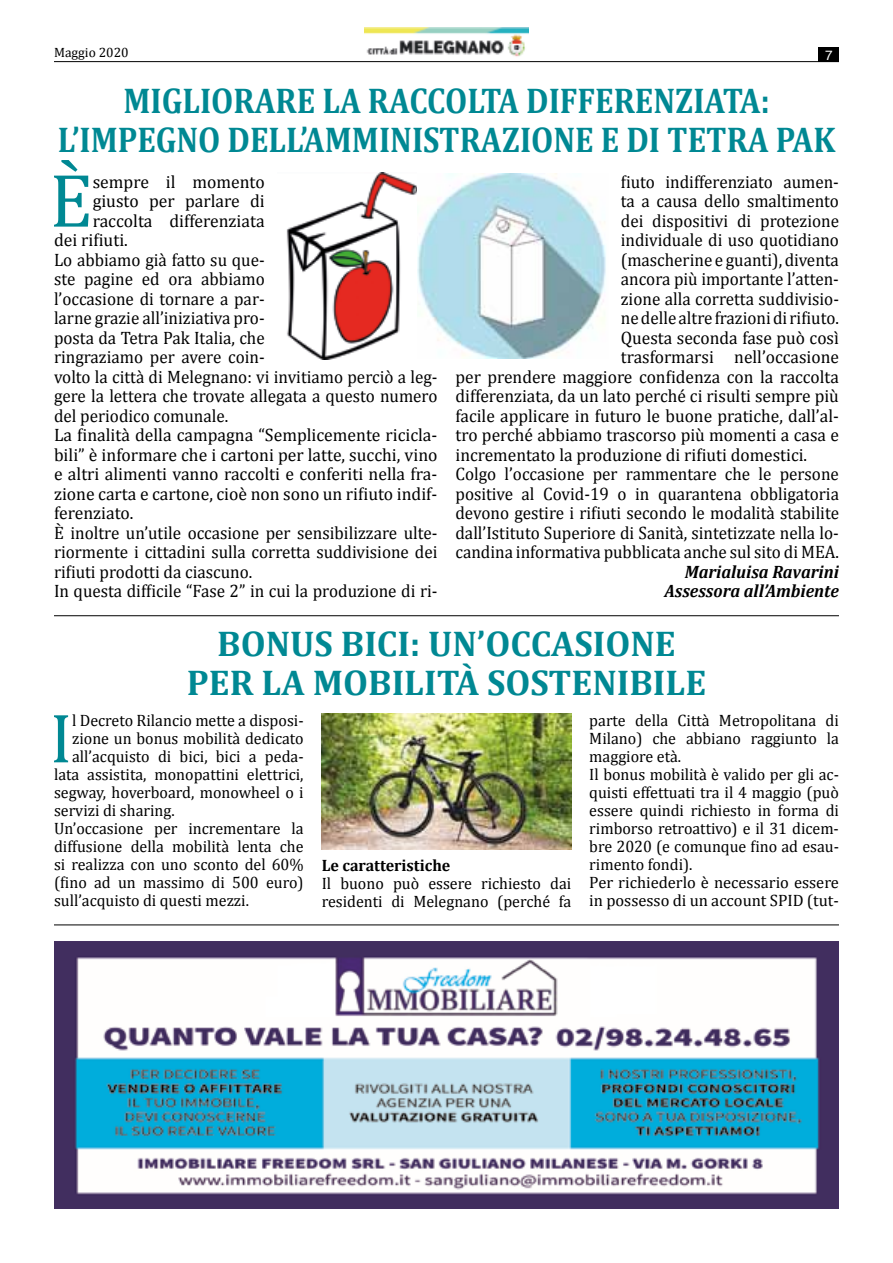
<style>
.page{position:relative;width:893px;height:1263px;background:#fff}
.page>*{position:absolute;margin:0;border:0;box-sizing:border-box;transform-origin:0 0}
.t1{font:76.5px "Cambria";color:#008893}
.t2{font:70.5px "Cambria";color:#008893}
.t3{font:700 36px/39px "Cambria";color:#008893;text-align:center;scale:.89 1}
.t4{font:700 36px/39px "Cambria";color:#008893;text-align:center}
.t5{font:18px "Cambria";color:#000;scale:.95 1}
.t6{font:18px "Cambria";color:#000}
.t7{font:italic 700 18px/19.5px "Cambria";color:#000;text-align:right;scale:.95 1}
.t8{font:16.5px/18px "Cambria";color:#000}
.t9{font:700 16.5px "Cambria";color:#000}
.t10{font:13.5px "Cambria";color:#000}
.t11{font:13.5px "Helvetica";color:#fff}
</style>
<div class="page">
<hr style="left:54px;top:61px;width:785px;height:1px;background:#000">
<div style="left:819px;top:48px;width:20px;height:14px;background:#000"></div>
<img style="left:364px;top:28px;width:164px;height:29px">
<hr style="left:54px;top:924px;width:785px;height:1px;background:#000">
<hr style="left:54px;top:615px;width:785px;height:1px;background:#000">
<img style="left:54px;top:941px;width:785px;height:268px">
<img style="left:417px;top:173px;width:189px;height:186px">
<img style="left:286px;top:173px;width:131px;height:187px">
<img style="left:322px;top:713px;width:249px;height:136px">
<p class="t10" style="left:54px;top:45px;width:76px">Maggio 2020</p>
<p class="t11" style="left:825px;top:45px;width:9px">7</p>
<h3 class="t3" style="left:58px;top:80px;width:875px">MIGLIORARE LA RACCOLTA DIFFERENZIATA:<br>L’IMPEGNO DELL’AMMINISTRAZIONE E DI TETRA PAK</h3>
<h1 class="t1" style="left:50px;top:155px;width:45px">È</h1>
<p class="t5" style="left:621px;top:171px;width:231px">fiuto indifferenziato aumen-</p>
<p class="t5" style="left:621px;top:190px;width:231px">ta a causa dello smaltimento</p>
<p class="t5" style="left:621px;top:210px;width:231px">dei dispositivi di protezione</p>
<p class="t5" style="left:621px;top:229px;width:231px">individuale di uso quotidiano</p>
<p class="t5" style="left:621px;top:249px;width:231px">(mascherine e guanti), diventa</p>
<p class="t5" style="left:621px;top:268px;width:231px">ancora più importante l’atten-</p>
<p class="t5" style="left:621px;top:288px;width:231px">zione alla corretta suddivisio-</p>
<p class="t5" style="left:621px;top:307px;width:231px">ne delle altre frazioni di rifiuto.</p>
<p class="t6" style="left:621px;top:327px;width:220px">Questa seconda fase può così</p>
<p class="t6" style="left:621px;top:346px;width:220px">trasformarsi nell’occasione</p>
<p class="t6" style="left:455px;top:366px;width:385px">per prendere maggiore confidenza con la raccolta</p>
<p class="t6" style="left:455px;top:385px;width:385px">differenziata, da un lato perché ci risulti sempre più</p>
<p class="t6" style="left:455px;top:405px;width:385px">facile applicare in futuro le buone pratiche, dall’al-</p>
<p class="t6" style="left:455px;top:424px;width:385px">tro perché abbiamo trascorso più momenti a casa e</p>
<p class="t6" style="left:455px;top:444px;width:353px">incrementato la produzione di rifiuti domestici.</p>
<p class="t5" style="left:455px;top:463px;width:405px">Colgo l’occasione per rammentare che le persone</p>
<p class="t5" style="left:455px;top:483px;width:405px">positive al Covid-19 o in quarantena obbligatoria</p>
<p class="t5" style="left:455px;top:502px;width:405px">devono gestire i rifiuti secondo le modalità stabilite</p>
<p class="t5" style="left:455px;top:522px;width:405px">dall’Istituto Superiore di Sanità, sintetizzate nella lo-</p>
<p class="t5" style="left:455px;top:541px;width:405px">candina informativa pubblicata anche sul sito di MEA.</p>
<p class="t7" style="left:664px;top:561px;width:185px">Marialuisa Ravarini<br>Assessora all’Ambiente</p>
<p class="t6" style="left:93px;top:171px;width:174px">sempre il momento</p>
<p class="t6" style="left:93px;top:190px;width:174px">giusto per parlare di</p>
<p class="t6" style="left:93px;top:210px;width:174px">raccolta differenziata</p>
<p class="t6" style="left:54px;top:229px;width:75px">dei rifiuti.</p>
<p class="t5" style="left:54px;top:249px;width:223px">Lo abbiamo già fatto su que-</p>
<p class="t5" style="left:54px;top:268px;width:223px">ste pagine ed ora abbiamo</p>
<p class="t5" style="left:54px;top:288px;width:223px">l’occasione di tornare a par-</p>
<p class="t5" style="left:54px;top:307px;width:223px">larne grazie all’iniziativa pro-</p>
<p class="t5" style="left:54px;top:327px;width:223px">posta da Tetra Pak Italia, che</p>
<p class="t5" style="left:54px;top:346px;width:223px">ringraziamo per avere coin-</p>
<p class="t5" style="left:54px;top:366px;width:405px">volto la città di Melegnano: vi invitiamo perciò a leg-</p>
<p class="t5" style="left:54px;top:385px;width:405px">gere la lettera che trovate allegata a questo numero</p>
<p class="t5" style="left:54px;top:405px;width:185px">del periodico comunale.</p>
<p class="t6" style="left:54px;top:424px;width:385px">La finalità della campagna “Semplicemente ricicla-</p>
<p class="t6" style="left:54px;top:444px;width:385px">bili” è informare che i cartoni per latte, succhi, vino</p>
<p class="t6" style="left:54px;top:463px;width:385px">e altri alimenti vanno raccolti e conferiti nella fra-</p>
<p class="t6" style="left:54px;top:483px;width:385px">zione carta e cartone, cioè non sono un rifiuto indif-</p>
<p class="t6" style="left:54px;top:502px;width:81px">ferenziato.</p>
<p class="t5" style="left:54px;top:522px;width:405px">È inoltre un’utile occasione per sensibilizzare ulte-</p>
<p class="t5" style="left:54px;top:541px;width:405px">riormente i cittadini sulla corretta suddivisione dei</p>
<p class="t5" style="left:54px;top:561px;width:210px">rifiuti prodotti da ciascuno.</p>
<p class="t5" style="left:54px;top:580px;width:405px">In questa difficile “Fase 2” in cui la produzione di ri-</p>
<h3 class="t4" style="left:187px;top:623px;width:521px">BONUS BICI: UN’OCCASIONE<br>PER LA MOBILITÀ SOSTENIBILE</h3>
<h2 class="t2" style="left:50px;top:697px;width:24px">I</h2>
<p class="t8" style="left:72px;top:712px;width:233px">l Decreto Rilancio mette a disposi-</p>
<p class="t8" style="left:72px;top:730px;width:233px">zione un bonus mobilità dedicato</p>
<p class="t8" style="left:72px;top:748px;width:233px">all’acquisto di bici, bici a peda-</p>
<p class="t8" style="left:54px;top:766px;width:251px">lata assistita, monopattini elettrici,</p>
<p class="t8" style="left:54px;top:784px;width:251px">segway, hoverboard, monowheel o i</p>
<p class="t8" style="left:54px;top:802px;width:122px">servizi di sharing.</p>
<p class="t8" style="left:54px;top:820px;width:251px">Un’occasione per incrementare la</p>
<p class="t8" style="left:54px;top:838px;width:251px">diffusione della mobilità lenta che</p>
<p class="t8" style="left:54px;top:856px;width:251px">si realizza con uno sconto del 60%</p>
<p class="t8" style="left:54px;top:874px;width:251px">(fino ad un massimo di 500 euro)</p>
<p class="t8" style="left:54px;top:892px;width:196px">sull’acquisto di questi mezzi.</p>
<p class="t9" style="left:322px;top:854px;width:130px">LE CARATTERISTICHE</p>
<p class="t8" style="left:322px;top:874px;width:251px">Il buono può essere richiesto dai residenti di Melegnano (perché fa</p>
<p class="t8" style="left:589px;top:712px;width:251px">parte della Città Metropolitana di<br>Milano) che abbiano raggiunto la maggiore età.<br>Il bonus mobilità è valido per gli ac&shy;quisti effettuati tra il 4 maggio (può essere quindi richiesto in forma di rimborso retroattivo) e il 31 dicem&shy;bre 2020 (e comunque fino ad esau&shy;rimento fondi).<br>Per richiederlo è necessario essere in possesso di un account SPID (tut-</p>
</div>
